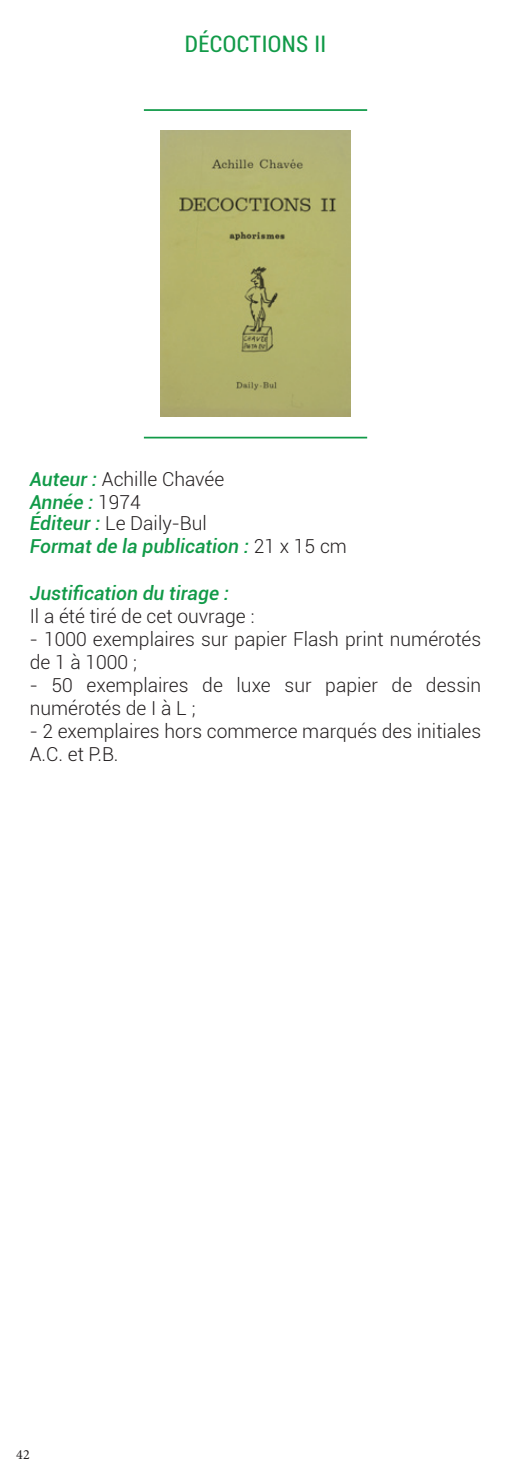
<style>
.page{position:relative;width:521px;height:1474px;background:#fff}
.page>*{position:absolute;margin:0;border:0;box-sizing:border-box;transform-origin:0 0}
.t1{font:condensed 22.75px "Roboto";letter-spacing:.02em;color:#119a48}
.t2{font:300 19.25px/23.1px "Roboto";color:#231f20}
.t3{font:italic 500 19.25px/23.1px "Roboto";color:#119a48}
.t4{font:14px "Minion Pro";color:#231f20}
.s1{font-weight:500;font-style:italic;color:#119a48}
.s2{font-weight:300;font-style:normal;color:#231f20}
</style>
<div class="page">
<hr style="left:144px;top:437px;width:223px;height:1px;background:#119a48">
<hr style="left:144px;top:109px;width:223px;height:2px;background:#119a48">
<img style="left:161px;top:131px;width:189px;height:285px">
<p class="t1" style="left:185px;top:28px;width:135px">DÉCOCTIONS II</p>
<p class="t2" style="left:30px;top:467px;width:196px"><span class="s1">Auteur :</span> Achille Chavée<br><span class="s1">Année :</span> 1974</p>
<p class="t3" style="left:30px;top:511px;width:319px">éditeur : <span class="s2">Le Daily-Bul<br></span>Format de la publication : <span class="s2">21 x 15 cm</span></p>
<p class="t3" style="left:30px;top:580px;width:201px">Justification du tirage :</p>
<p class="t2" style="left:30px;top:603px;width:226px">Il a été tiré de cet ouvrage :</p>
<p class="t2" style="left:30px;top:626px;width:453px">- 1000 exemplaires sur papier Flash print numérotés de 1 à 1000 ;</p>
<p class="t2" style="left:30px;top:673px;width:453px">- 50 exemplaires de luxe sur papier de dessin numérotés de I à L ;</p>
<p class="t2" style="left:30px;top:719px;width:453px">- 2 exemplaires hors commerce marqués des initiales<br>A.C. et P.B.</p>
<p class="t4" style="left:16px;top:1445px;width:15px">42</p>
</div>
